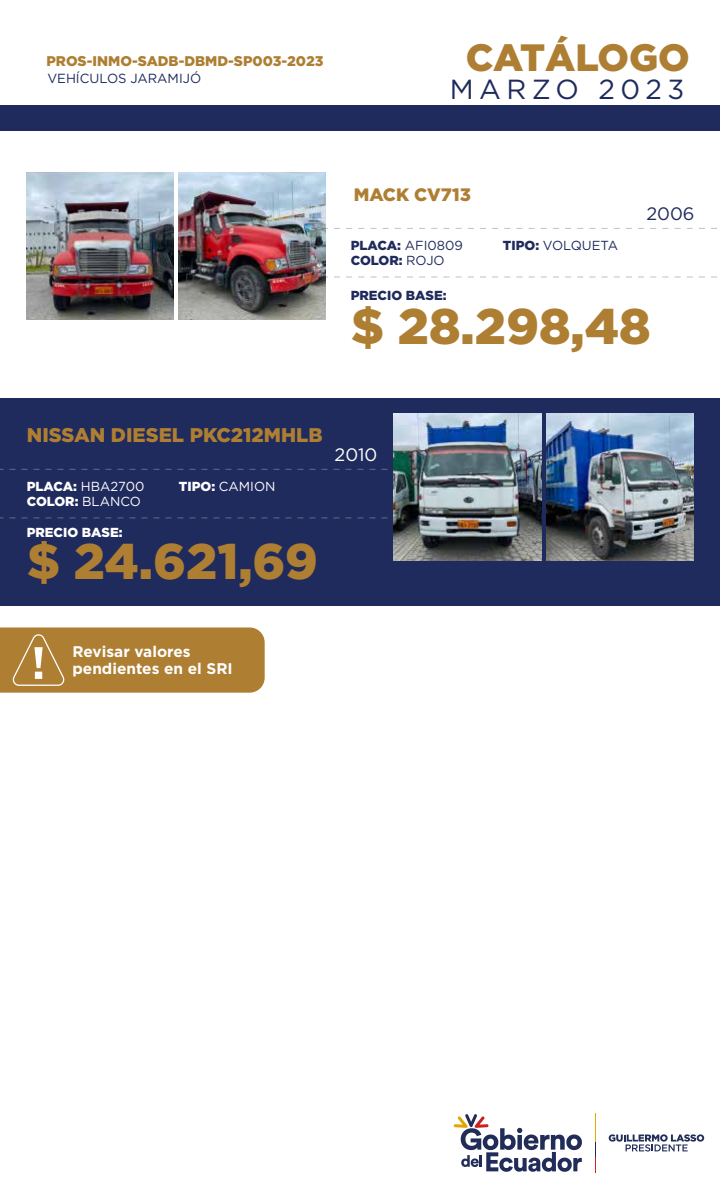
<style>
.page{position:relative;width:720px;height:1200px;background:#fff}
.page>*{position:absolute;margin:0;border:0;box-sizing:border-box;transform-origin:0 0}
.t1{font:900 50px "Gotham";color:#ae7e32}
.t2{font:900 38.1px "Gotham";color:#ae7e32}
.t3{font:27.6px "Gotham";letter-spacing:.2em;color:#1f2b5d}
.t4{font:900 19.8px "Gotham";color:#ae7e32}
.t5{font:900 18px "Gotham";color:#ae7e32}
.t6{font:18px "Gotham";color:#1f2b5d}
.t7{font:18px "Gotham";color:#fff}
.t8{font:700 15.4px/17px "Gotham";color:#fff}
.t9{font:900 14px "Gotham";color:#ae7e32}
.t10{font:13.2px "Gotham";color:#1f2b5d}
.t11{font:13.1px "Gotham";color:#1f2b5d}
.t12{font:13.1px "Gotham";color:#fff}
.t13{font:900 13.1px "Gotham";color:#fff}
.t14{font:900 13.1px "Gotham";color:#1f2b5d}
.s1{font-weight:900}
.s2{font-weight:400}
</style>
<div class="page">
<svg style="left:0;top:627px;width:265px;height:66px;background:#b1833a"></svg>
<div style="left:0;top:105px;width:720px;height:26px;background:#1f2b5d"></div>
<svg style="left:609px;top:1134px;width:95px;height:18px"></svg>
<svg style="left:454px;top:1114px;width:128px;height:58px"></svg>
<hr style="left:595px;top:1114px;width:1px;height:58px;background:#e6ab00">
<svg style="left:595px;top:1143px;width:1px;height:29px"></svg>
<img style="left:26px;top:172px;width:147px;height:147px">
<img style="left:179px;top:172px;width:147px;height:147px">
<svg style="left:322px;top:228px;width:395px;height:1px"></svg>
<svg style="left:322px;top:276px;width:395px;height:1px"></svg>
<div style="left:0;top:398px;width:720px;height:208px;background:#1f2b5d"></div>
<svg style="left:0;top:469px;width:394px;height:1px"></svg>
<svg style="left:0;top:517px;width:394px;height:1px"></svg>
<img style="left:394px;top:413px;width:147px;height:148px">
<img style="left:547px;top:413px;width:147px;height:148px">
<p class="t9" style="left:46px;top:53px;width:279px">PROS-INMO-SADB-DBMD-SP003-2023</p>
<p class="t10" style="left:47px;top:70px;width:155px">VEHÍCULOS JARAMIJÓ</p>
<h2 class="t2" style="left:466px;top:36px;width:226px">CATÁLOGO</h2>
<h3 class="t3" style="left:450px;top:72px;width:236px">MARZO 2023</h3>
<p class="t5" style="left:354px;top:184px;width:119px">MACK CV713</p>
<p class="t11" style="left:351px;top:237px;width:114px"><span class="s1">PLACA:</span> AFI0809</p>
<p class="t11" style="left:503px;top:237px;width:117px"><span class="s1">TIPO:</span> VOLQUETA</p>
<p class="t14" style="left:351px;top:253px;width:95px">COLOR: <span class="s2">ROJO</span></p>
<p class="t14" style="left:351px;top:288px;width:97px">PRECIO BASE:</p>
<p class="t6" style="left:646px;top:202px;width:50px">2006</p>
<h1 class="t1" style="left:351px;top:297px;width:302px">$ 28.298,48</h1>
<p class="t4" style="left:27px;top:423px;width:297px">NISSAN DIESEL PKC212MHLB</p>
<p class="t12" style="left:27px;top:478px;width:119px"><span class="s1">PLACA:</span> HBA2700</p>
<p class="t12" style="left:179px;top:478px;width:98px"><span class="s1">TIPO:</span> CAMION</p>
<p class="t13" style="left:27px;top:494px;width:116px">COLOR: <span class="s2">BLANCO</span></p>
<p class="t13" style="left:27px;top:525px;width:97px">PRECIO BASE:</p>
<h1 class="t1" style="left:27px;top:533px;width:293px">$ 24.621,69</h1>
<p class="t7" style="left:335px;top:443px;width:44px">2010</p>
<p class="t8" style="left:73px;top:643px;width:162px">Revisar valores pendientes en el SRI</p>
</div>
